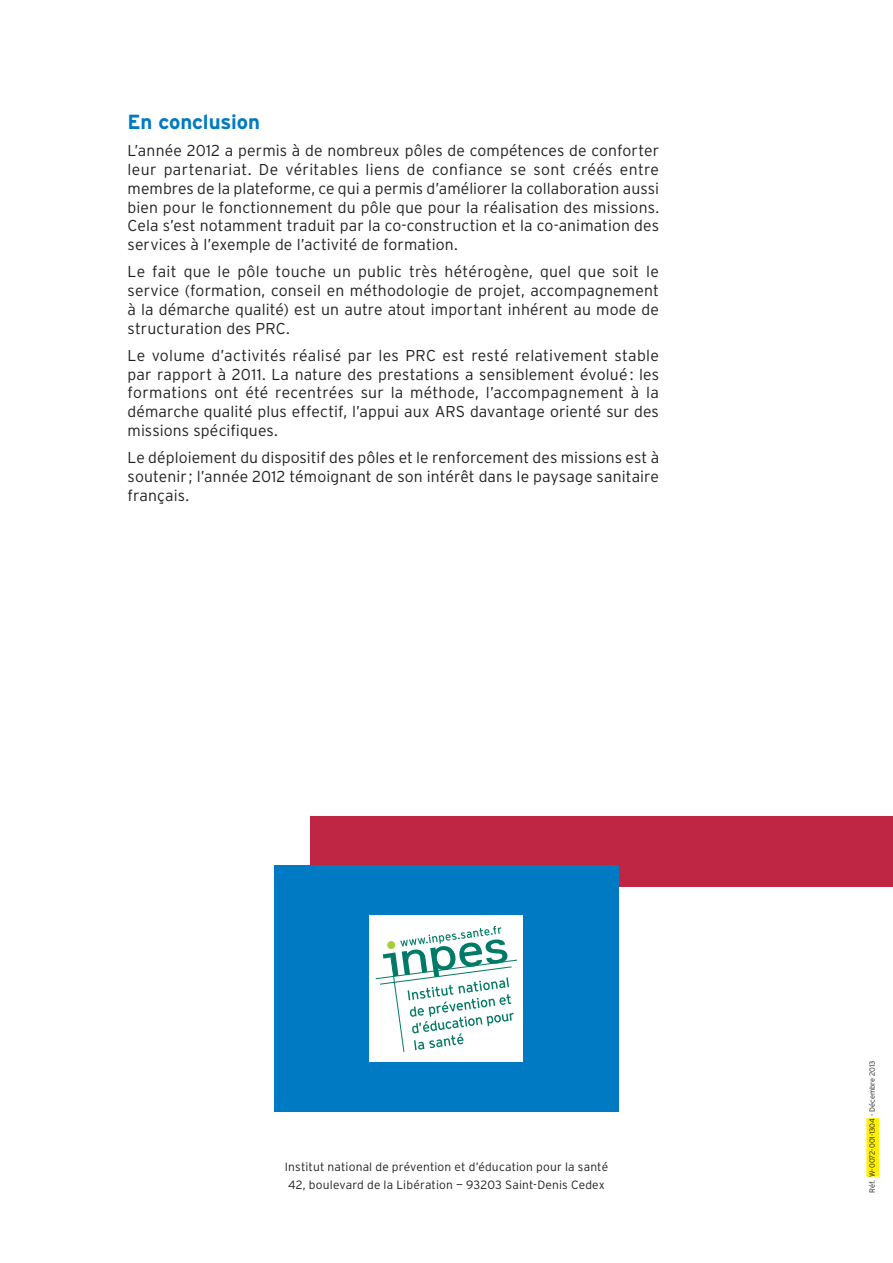
<style>
.page{position:relative;width:893px;height:1263px;background:#fff}
.page>*{position:absolute;margin:0;border:0;box-sizing:border-box;transform-origin:0 0}
.t1{font:700 20.4px "Interstate";letter-spacing:-.005em;color:#007ac2}
.t2{font:300 15.75px/18.8px "Interstate";letter-spacing:.005em;color:#231f20;text-align:justify}
.t3{font:300 12px/17.4px "Interstate";letter-spacing:.015em;color:#231f20}
.t4{font:300 7.5px "Interstate";color:#231f20}
</style>
<div class="page">
<div style="left:310px;top:816px;width:583px;height:71px;background:#bf2643"></div>
<div style="left:866px;top:1118px;width:13px;height:59px;background:#fff101"></div>
<div style="left:274px;top:865px;width:345px;height:247px;background:#007ac2"></div>
<div style="left:370px;top:916px;width:153px;height:146px;background:#fff"></div>
<svg style="left:375px;top:926px;width:142px;height:126px"></svg>
<p class="t1" style="left:128px;top:111px;width:134px">En conclusion</p>
<p class="t2" style="left:128px;top:141px;width:533px">L’année 2012 a permis à de nombreux pôles de compétences de conforter leur partenariat. De véritables liens de confiance se sont créés entre membres de la plateforme, ce qui a permis d’améliorer la collaboration aussi bien pour le fonctionnement du pôle que pour la réalisation des missions.<br>Cela s’est notamment traduit par la co-construction et la co-animation des services à l’exemple de l’activité de formation.</p>
<p class="t2" style="left:128px;top:262px;width:533px">Le fait que le pôle touche un public très hétérogène, quel que soit le service (formation, conseil en méthodologie de projet, accompagnement à la démarche qualité) est un autre atout important inhérent au mode de structuration des PRC.</p>
<p class="t2" style="left:128px;top:346px;width:533px">Le volume d’activités réalisé par les PRC est resté relativement stable par rapport à 2011. La nature des prestations a sensiblement évolué : les formations ont été recentrées sur la méthode, l’accompagnement à la démarche qualité plus effectif, l’appui aux ARS davantage orienté sur des missions spécifiques.</p>
<p class="t2" style="left:128px;top:448px;width:533px">Le déploiement du dispositif des pôles et le renforcement des missions est à soutenir ; l’année 2012 témoignant de son intérêt dans le paysage sanitaire français.</p>
<p class="t3" style="left:285px;top:1158px;width:325px">Institut national de prévention et d’éducation pour la santé<br>42, boulevard de la Libération — 93203 Saint-Denis Cedex</p>
<p class="t4" style="left:868px;top:1193px;width:134px;rotate:-90deg">Réf. W-0072-001-1304 - Décembre 2013</p>
</div>
